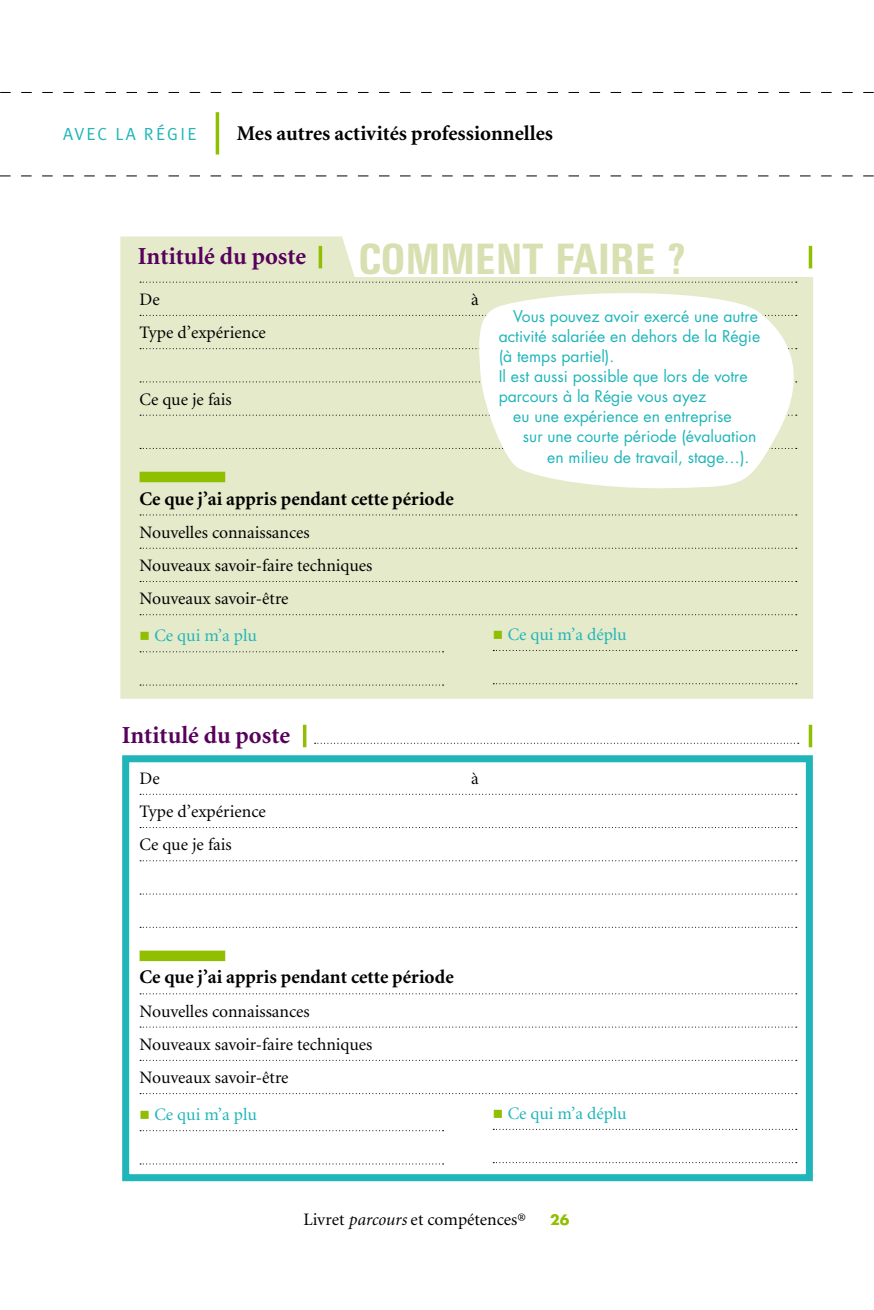
<style>
.page{position:relative;width:874px;height:1310px;background:#fff}
.page>*{position:absolute;margin:0;border:0;box-sizing:border-box;transform-origin:0 0}
.t1{font:45.5px "U67";letter-spacing:.02em;color:#d8e0b2}
.t2{font:700 24.5px "Minion";color:#57005c}
.t3{font:700 21px "Minion";color:#000}
.t4{font:700 19.25px "Minion";color:#000}
.t5{font:17.5px/33.2px "Minion";color:#000}
.t6{font:17.5px "Minion";letter-spacing:-.005em;color:#1fb5b9}
.t7{font:17.5px "Meta Plus Normal";letter-spacing:.12em;color:#1fb5b9}
.t8{font:15.75px "Futura";color:#1fb5b9}
.t9{font:700 14px "Futura";color:#90be01}
.s1{color:#90be01}
.s2{font-style:italic}
.s3{font-size:15.75px}
</style>
<div class="page">
<svg style="left:0;top:176px;width:873px;height:1px"></svg>
<svg style="left:0;top:92px;width:873px;height:1px"></svg>
<svg style="left:120px;top:236px;width:692px;height:463px;background:#e5ebcd"></svg>
<svg style="left:318px;top:246px;width:4px;height:22px"></svg>
<hr style="left:808px;top:246px;width:3px;height:22px;background:#90be01">
<svg style="left:140px;top:282px;width:656px;height:1px"></svg>
<svg style="left:140px;top:315px;width:334px;height:1px"></svg>
<svg style="left:140px;top:348px;width:334px;height:1px"></svg>
<svg style="left:140px;top:381px;width:334px;height:1px"></svg>
<svg style="left:140px;top:415px;width:334px;height:1px"></svg>
<svg style="left:140px;top:448px;width:334px;height:1px"></svg>
<div style="left:139px;top:472px;width:86px;height:10px;background:#90be01"></div>
<svg style="left:140px;top:514px;width:656px;height:1px"></svg>
<svg style="left:140px;top:548px;width:656px;height:1px"></svg>
<svg style="left:140px;top:581px;width:656px;height:1px"></svg>
<svg style="left:140px;top:614px;width:656px;height:1px"></svg>
<svg style="left:140px;top:651px;width:303px;height:1px"></svg>
<svg style="left:140px;top:684px;width:303px;height:1px"></svg>
<svg style="left:493px;top:650px;width:303px;height:1px"></svg>
<svg style="left:493px;top:683px;width:303px;height:1px"></svg>
<svg style="left:474px;top:287px;width:339px;height:203px"></svg>
<hr style="left:303px;top:725px;width:3px;height:22px;background:#90be01">
<hr style="left:808px;top:725px;width:3px;height:22px;background:#90be01">
<svg style="left:140px;top:794px;width:656px;height:1px"></svg>
<svg style="left:140px;top:827px;width:656px;height:1px"></svg>
<svg style="left:140px;top:860px;width:656px;height:1px"></svg>
<svg style="left:140px;top:893px;width:656px;height:1px"></svg>
<svg style="left:140px;top:927px;width:656px;height:1px"></svg>
<div style="left:139px;top:950px;width:86px;height:11px;background:#90be01"></div>
<svg style="left:140px;top:993px;width:656px;height:1px"></svg>
<svg style="left:140px;top:1026px;width:656px;height:1px"></svg>
<svg style="left:140px;top:1060px;width:656px;height:1px"></svg>
<svg style="left:140px;top:1093px;width:656px;height:1px"></svg>
<svg style="left:140px;top:1130px;width:303px;height:1px"></svg>
<svg style="left:140px;top:1163px;width:303px;height:1px"></svg>
<svg style="left:493px;top:1129px;width:303px;height:1px"></svg>
<svg style="left:493px;top:1162px;width:303px;height:1px"></svg>
<div style="left:122px;top:755px;width:690px;height:426px;border:7px solid #1fb5b9"></div>
<svg style="left:314px;top:743px;width:484px;height:1px"></svg>
<svg style="left:215px;top:112px;width:4px;height:42px"></svg>
<p class="t7" style="left:63px;top:124px;width:135px">AVEC LA RÉGIE</p>
<p class="t3" style="left:237px;top:122px;width:317px">Mes autres activités professionnelles</p>
<h2 class="t2" style="left:138px;top:244px;width:170px">Intitulé du poste</h2>
<h1 class="t1" style="left:358px;top:228px;width:328px">COMMENT FAIRE ?</h1>
<p class="t5" style="left:139px;top:283px;width:22px">De</p>
<p class="t5" style="left:471px;top:283px;width:9px">à</p>
<p class="t5" style="left:139px;top:317px;width:128px">Type d’expérience</p>
<p class="t5" style="left:139px;top:383px;width:94px">Ce que je fais</p>
<p class="t8" style="left:513px;top:305px;width:246px">Vous pouvez avoir exercé une autre</p>
<p class="t8" style="left:498px;top:325px;width:263px">activité salariée en dehors de la Régie</p>
<p class="t8" style="left:498px;top:345px;width:117px">(à temps partiel).</p>
<p class="t8" style="left:498px;top:365px;width:250px">Il est aussi possible que lors de votre</p>
<p class="t8" style="left:498px;top:385px;width:209px">parcours à la Régie vous ayez</p>
<p class="t8" style="left:513px;top:406px;width:220px">eu une expérience en entreprise</p>
<p class="t8" style="left:522px;top:426px;width:235px">sur une courte période (évaluation</p>
<p class="t8" style="left:547px;top:446px;width:203px">en milieu de travail, stage…).</p>
<p class="t4" style="left:139px;top:488px;width:315px">Ce que j’ai appris pendant cette période</p>
<p class="t5" style="left:139px;top:516px;width:234px">Nouvelles connaissances<br>Nouveaux savoir-faire techniques<br>Nouveaux savoir-être</p>
<p class="t6" style="left:139px;top:627px;width:119px"><span class="s1">■</span> Ce qui m’a plu</p>
<p class="t6" style="left:492px;top:626px;width:135px"><span class="s1">■</span> Ce qui m’a déplu</p>
<h2 class="t2" style="left:122px;top:723px;width:170px">Intitulé du poste</h2>
<p class="t5" style="left:139px;top:762px;width:22px">De</p>
<p class="t5" style="left:471px;top:762px;width:9px">à</p>
<p class="t5" style="left:139px;top:795px;width:128px">Type d’expérience<br>Ce que je fais</p>
<p class="t4" style="left:139px;top:967px;width:315px">Ce que j’ai appris pendant cette période</p>
<p class="t5" style="left:139px;top:995px;width:234px">Nouvelles connaissances<br>Nouveaux savoir-faire techniques<br>Nouveaux savoir-être</p>
<p class="t6" style="left:139px;top:1106px;width:119px"><span class="s1">■</span> Ce qui m’a plu</p>
<p class="t6" style="left:492px;top:1104px;width:135px"><span class="s1">■</span> Ce qui m’a déplu</p>
<p class="t5" style="left:303px;top:1203px;width:224px">Livret <span class="s2">parcours</span> et compétences<span class="s3">®</span></p>
<p class="t9" style="left:550px;top:1210px;width:21px">26</p>
</div>
